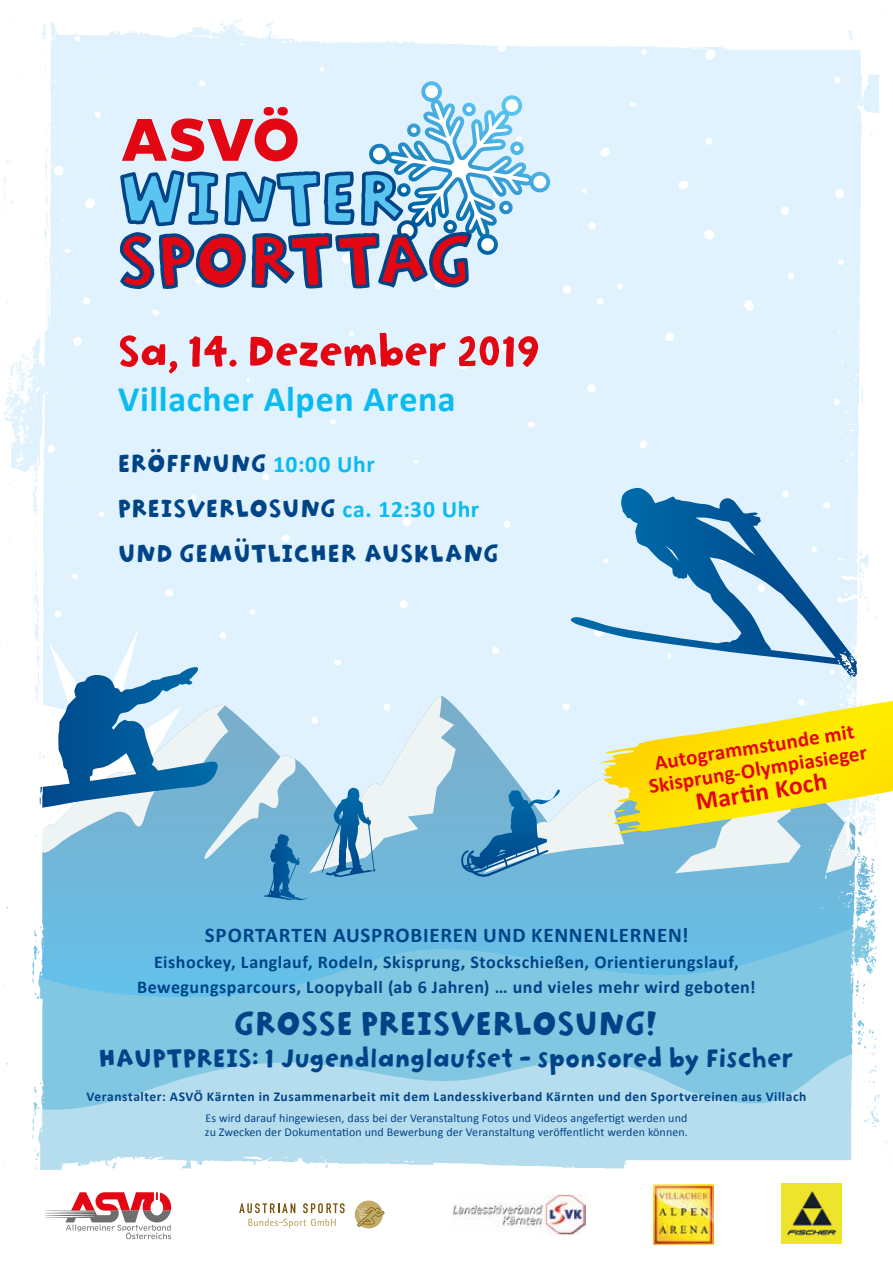
<style>
.page{position:relative;width:893px;height:1263px;background:#fff}
.page>*{position:absolute;margin:0;border:0;box-sizing:border-box;transform-origin:0 0}
.t1{font:50.25px "Slappy Inline";letter-spacing:-.03em;color:#e30613}
.t2{font:39px "Slappy Inline";letter-spacing:-.02em;color:#048}
.t3{font:700 36px "Calibri";letter-spacing:.015em;color:#0bbbef}
.t4{font:30px "Slappy Inline";letter-spacing:-.02em;color:#048}
.t5{font:29.25px/45px "Slappy Inline";letter-spacing:-.005em;color:#048}
.t6{font:700 25.5px "Calibri";color:#e30613}
.t7{font:700 21px/22.5px "Calibri";color:#e30613;text-align:center}
.t8{font:700 21px "Calibri";letter-spacing:.035em;color:#048}
.t9{font:700 18px/25.5px "Calibri";letter-spacing:.03em;color:#048;text-align:center}
.t10{font:700 13.5px "Calibri";letter-spacing:.04em;color:#048}
.t11{font:12px/13.5px "Calibri";letter-spacing:.01em;color:#048}
.s1{font-family:"Calibri";font-weight:700;font-size:23.55px;color:#0bbbef}
</style>
<div class="page">
<img style="left:0;top:9px;width:893px;height:1210px">
<svg style="left:119px;top:80px;width:430px;height:209px;background:#b1b8cf"></svg>
<svg style="left:45px;top:1192px;width:126px;height:47px"></svg>
<img style="left:453px;top:1194px;width:133px;height:40px">
<img style="left:654px;top:1185px;width:60px;height:59px">
<img style="left:782px;top:1184px;width:60px;height:59px">
<svg style="left:239px;top:1203px;width:56px;height:10px"></svg>
<svg style="left:303px;top:1203px;width:42px;height:10px"></svg>
<svg style="left:248px;top:1219px;width:88px;height:9px"></svg>
<svg style="left:355px;top:1200px;width:30px;height:28px"></svg>
<svg style="left:2px;top:488px;width:891px;height:412px;background:#bedadc"></svg>
<h1 class="t1" style="left:118px;top:319px;width:424px">Sa, 14. Dezember 2019</h1>
<h3 class="t3" style="left:118px;top:377px;width:339px">Villacher Alpen Arena</h3>
<h3 class="t5" style="left:118px;top:440px;width:383px">ERÖFFNUNG <span class="s1">10:00 Uhr<br></span>PREISVERLOSUNG <span class="s1">ca. 12:30 Uhr<br></span>UND GEMÜTLICHER AUSKLANG</h3>
<h3 class="t7" style="left:643px;top:752px;width:222px;rotate:-9deg">Autogrammstunde mit<br>Skisprung-Olympiasieger</h3>
<h3 class="t6" style="left:693px;top:786px;width:134px;rotate:-9deg">Martin Koch</h3>
<h3 class="t8" style="left:205px;top:922px;width:485px">SPORTARTEN AUSPROBIEREN UND KENNENLERNEN!</h3>
<h3 class="t9" style="left:137px;top:948px;width:620px">Eishockey, Langlauf, Rodeln, Skisprung, Stockschießen, Orientierungslauf,<br>Bewegungsparcours, Loopyball (ab 6 Jahren) … und vieles mehr wird geboten!</h3>
<h2 class="t2" style="left:234px;top:999px;width:426px">GROSSE PREISVERLOSUNG!</h2>
<h3 class="t4" style="left:99px;top:1039px;width:697px">HAUPTPREIS: 1 Jugendlanglaufset - sponsored by Fischer</h3>
<p class="t10" style="left:86px;top:1088px;width:722px">Veranstalter: ASVÖ Kärnten in Zusammenarbeit mit dem Landesskiverband Kärnten und den Sportvereinen aus Villach</p>
<p class="t11" style="left:205px;top:1111px;width:485px">Es wird darauf hingewiesen, dass bei der Veranstaltung Fotos und Videos angefertigt werden und zu Zwecken der Dokumentation und Bewerbung der Veranstaltung veröffentlicht werden können.</p>
</div>
